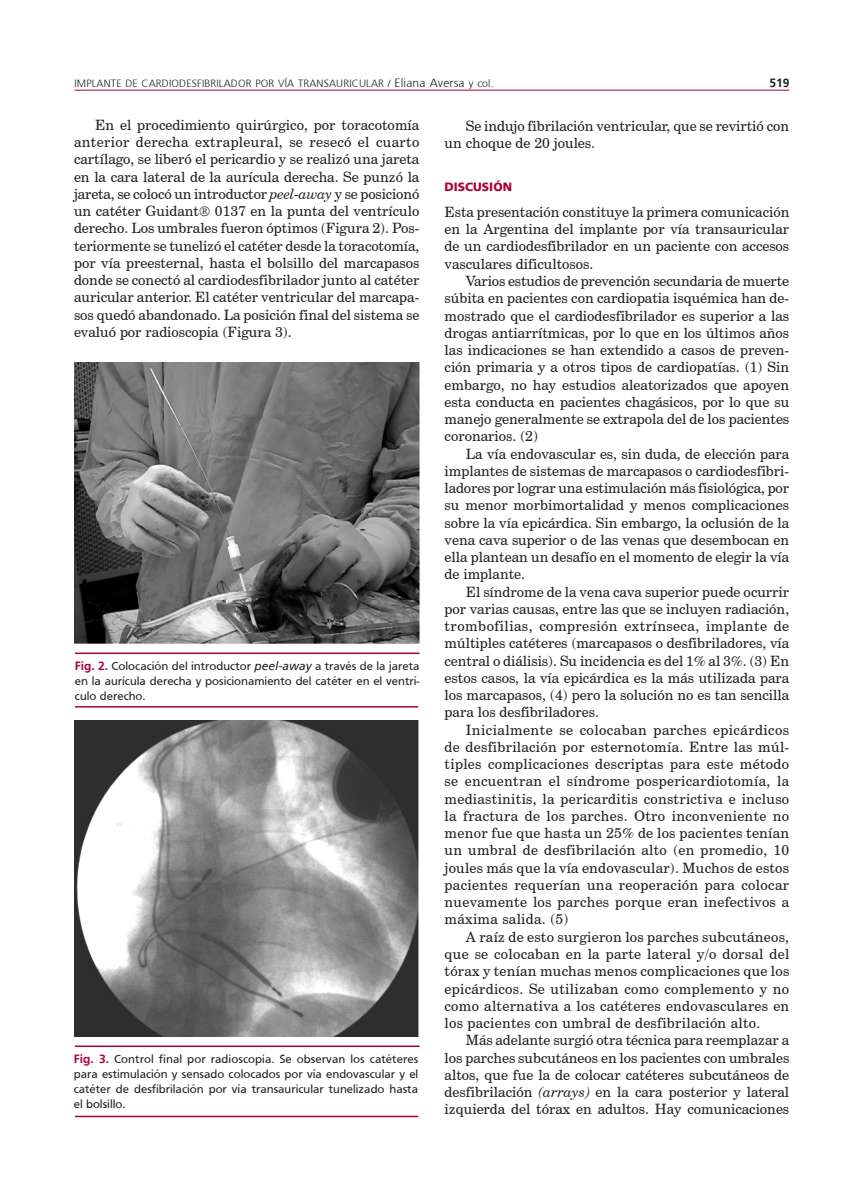
<style>
.page{position:relative;width:851px;height:1191px;background:#fff}
.page>*{position:absolute;margin:0;border:0;box-sizing:border-box;transform-origin:0 0}
.texto{font:14.25px/17.2px "Century Schoolbook BT";color:#231f20;text-align:justify}
.epigrafe{font:12px/15px "Frutiger";color:#231f20;text-align:justify}
.cabezal{font:300 12px "Frutiger";letter-spacing:.015em;color:#231f20}
.subtit{font:900 12px "Frutiger";color:#ab0333}
.t1{font:700 12px "Frutiger";color:#231f20}
.cabezal-2{font:300 10.5px "Frutiger";letter-spacing:.015em;color:#231f20}
.s1{font-size:10.5px}
.s2{font-style:italic}
.s3{font-weight:700;color:#ab0333}
</style>
<div class="page">
<hr style="left:74px;top:90px;width:715px;height:1px;background:#ab0333">
<img style="left:74px;top:720px;width:345px;height:316px">
<hr style="left:75px;top:652px;width:344px;height:2px;background:#ab0333">
<hr style="left:75px;top:706px;width:343px;height:1px;background:#ab0333">
<hr style="left:75px;top:1045px;width:344px;height:2px;background:#ab0333">
<hr style="left:75px;top:1115px;width:343px;height:2px;background:#ab0333">
<img style="left:74px;top:363px;width:345px;height:281px">
<p class="cabezal-2" style="left:74px;top:77px;width:25px">IMPLANTE</p>
<p class="cabezal-2" style="left:125px;top:77px;width:24px">DE CARDIODES</p>
<p class="cabezal-2" style="left:197px;top:77px;width:12px">FIBRILADOR</p>
<p class="cabezal-2" style="left:255px;top:77px;width:50px">POR VÍA TRANSA</p>
<p class="cabezal-2" style="left:336px;top:77px;width:37px">URICULAR</p>
<p class="cabezal" style="left:388px;top:76px;width:107px"><span class="s1">/</span> ELIANA AVERSA <span class="s1">Y COL.</span></p>
<p class="t1" style="left:769px;top:75px;width:22px">519</p>
<p class="texto" style="left:444px;top:117px;width:346px;text-indent:21px">Se indujo fibrilación ventricular, que se revirtió con un choque de 20 joules.</p>
<p class="subtit" style="left:444px;top:180px;width:69px">DISCUSIÓN</p>
<p class="texto" style="left:444px;top:203px;width:346px">Esta presentación constituye la primera comunicación en la Argentina del implante por vía transauricular de un cardiodesfibrilador en un paciente con accesos vasculares dificultosos.</p>
<p class="texto" style="left:444px;top:272px;width:346px;text-indent:21px">Varios estudios de prevención secundaria de muerte súbita en pacientes con cardiopatia isquémica han de&shy;mostrado que el cardiodesfibrilador es superior a las drogas antiarrítmicas, por lo que en los últimos años las indicaciones se han extendido a casos de preven&shy;ción primaria y a otros tipos de cardiopatías. (1) Sin embargo, no hay estudios aleatorizados que apoyen esta conducta en pacientes chagásicos, por lo que su manejo generalmente se extrapola del de los pacientes coronarios. (2)</p>
<p class="texto" style="left:444px;top:445px;width:346px;text-indent:21px">La vía endovascular es, sin duda, de elección para implantes de sistemas de marcapasos o cardiodesfibri&shy;ladores por lograr una estimulación más fisiológica, por su menor morbimortalidad y menos complicaciones sobre la vía epicárdica. Sin embargo, la oclusión de la vena cava superior o de las venas que desembocan en ella plantean un desafío en el momento de elegir la vía de implante.</p>
<p class="texto" style="left:444px;top:583px;width:346px;text-indent:21px">El síndrome de la vena cava superior puede ocurrir por varias causas, entre las que se incluyen radiación, trombofilias, compresión extrínseca, implante de múltiples catéteres (marcapasos o desfibriladores, vía central o diálisis). Su incidencia es del 1% al 3%. (3) En estos casos, la vía epicárdica es la más utilizada para los marcapasos, (4) pero la solución no es tan sencilla para los desfibriladores.</p>
<p class="texto" style="left:444px;top:721px;width:346px;text-indent:21px">Inicialmente se colocaban parches epicárdicos de desfibrilación por esternotomía. Entre las múl&shy;tiples complicaciones descriptas para este método se encuentran el síndrome pospericardiotomía, la mediastinitis, la pericarditis constrictiva e incluso la fractura de los parches. Otro inconveniente no menor fue que hasta un 25% de los pacientes tenían un umbral de desfibrilación alto (en promedio, 10 joules más que la vía endovascular). Muchos de estos pacientes requerían una reoperación para colocar nuevamente los parches porque eran inefectivos a máxima salida. (5)</p>
<p class="texto" style="left:444px;top:928px;width:346px;text-indent:21px">A raíz de esto surgieron los parches subcutáneos, que se colocaban en la parte lateral y/o dorsal del tórax y tenían muchas menos complicaciones que los epicárdicos. Se utilizaban como complemento y no como alternativa a los catéteres endovasculares en los pacientes con umbral de desfibrilación alto.</p>
<p class="texto" style="left:444px;top:1031px;width:346px;text-indent:21px">Más adelante surgió otra técnica para reemplazar a los parches subcutáneos en los pacientes con umbrales altos, que fue la de colocar catéteres subcutáneos de desfibrilación <span class="s2">(arrays)</span> en la cara posterior y lateral izquierda del tórax en adultos. Hay comunicaciones</p>
<p class="texto" style="left:74px;top:116px;width:347px;text-indent:21px">En el procedimiento quirúrgico, por toracotomía anterior derecha extrapleural, se resecó el cuarto cartílago, se liberó el pericardio y se realizó una jareta en la cara lateral de la aurícula derecha. Se punzó la jareta, se colocó un introductor <span class="s2">peel-away</span> y se posicionó un catéter Guidant 0137 en la punta del ventrículo derecho. Los umbrales fueron óptimos (Figura 2). Pos&shy;teriormente se tunelizó el catéter desde la toracotomía, por vía preesternal, hasta el bolsillo del marcapasos donde se conectó al cardiodesfibrilador junto al catéter auricular anterior. El catéter ventricular del marcapa&shy;sos quedó abandonado. La posición final del sistema se evaluó por radioscopia (Figura 3).</p>
<p class="epigrafe" style="left:75px;top:658px;width:346px"><span class="s3">Fig. 2.</span> Colocación del introductor <span class="s2">peel-away</span> a través de la jareta en la aurícula derecha y posicionamiento del catéter en el ventrí&shy;culo derecho.</p>
<p class="epigrafe" style="left:74px;top:1051px;width:346px"><span class="s3">Fig. 3.</span> Control final por radioscopia. Se observan los catéteres para estimulación y sensado colocados por vía endovascular y el catéter de desfibrilación por vía transauricular tunelizado hasta el bolsillo.</p>
</div>
